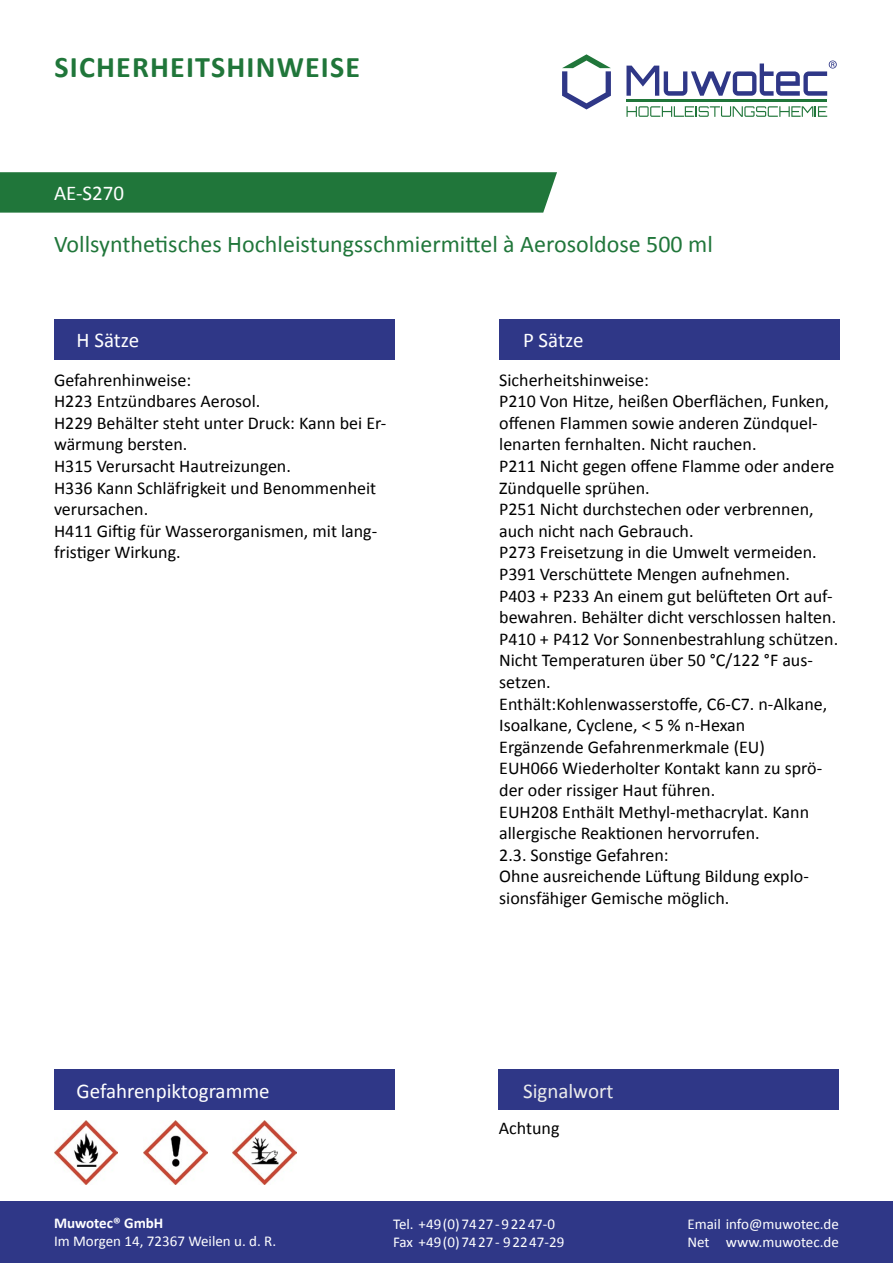
<style>
.page{position:relative;width:893px;height:1263px;background:#fff}
.page>*{position:absolute;margin:0;border:0;box-sizing:border-box;transform-origin:0 0}
.t1{font:700 30px "Calibri";letter-spacing:.04em;color:#20763a}
.t2{font:24px "Calibri";color:#20763a}
.t3{font:21px "Calibri";color:#fff}
.t4{font:21px "Calibri";color:#ececec}
.t5{font:18px/21.6px "Calibri";color:#000}
.t6{font:15px/18px "Calibri";color:#fff}
.t7{font:700 15px "Calibri";color:#fff}
</style>
<div class="page">
<div style="left:54px;top:319px;width:340px;height:40px;background:#2f3787"></div>
<div style="left:499px;top:319px;width:340px;height:40px;background:#2f3787"></div>
<div style="left:499px;top:1069px;width:340px;height:41px;background:#2f3787"></div>
<div style="left:0;top:172px;width:557px;height:41px;background:#20763a"></div>
<div style="left:54px;top:1069px;width:340px;height:41px;background:#2f3787"></div>
<svg style="left:562px;top:54px;width:49px;height:55px"></svg>
<hr style="left:626px;top:100px;width:201px;height:2px;background:#20763a">
<svg style="left:626px;top:106px;width:201px;height:11px"></svg>
<svg style="left:626px;top:60px;width:211px;height:36px"></svg>
<img style="left:54px;top:1120px;width:64px;height:64px">
<img style="left:143px;top:1120px;width:64px;height:64px">
<img style="left:233px;top:1120px;width:63px;height:64px">
<div style="left:0;top:1201px;width:893px;height:62px;background:#2f3787"></div>
<h1 class="t1" style="left:55px;top:48px;width:307px">SICHERHEITSHINWEISE</h1>
<p class="t3" style="left:54px;top:180px;width:72px">AE-S270</p>
<h2 class="t2" style="left:54px;top:229px;width:660px">Vollsynthetisches Hochleistungsschmiermittel à Aerosoldose 500 ml</h2>
<p class="t3" style="left:77px;top:327px;width:64px">H Sätze</p>
<p class="t3" style="left:523px;top:327px;width:62px">P Sätze</p>
<p class="t5" style="left:54px;top:368px;width:334px">Gefahrenhinweise:<br>H223 Entzündbares Aerosol.<br>H229 Behälter steht unter Druck: Kann bei Er&shy;wärmung bersten.<br>H315 Verursacht Hautreizungen.<br>H336 Kann Schläfrigkeit und Benommenheit verursachen.<br>H411 Giftig für Wasserorganismen, mit lang&shy;fristiger Wirkung.</p>
<p class="t5" style="left:499px;top:368px;width:340px">Sicherheitshinweise:<br>P210 Von Hitze, heißen Oberflächen, Funken, offenen Flammen sowie anderen Zündquel&shy;lenarten fernhalten. Nicht rauchen.<br>P211 Nicht gegen offene Flamme oder andere Zündquelle sprühen.<br>P251 Nicht durchstechen oder verbrennen, auch nicht nach Gebrauch.<br>P273 Freisetzung in die Umwelt vermeiden.<br>P391 Verschüttete Mengen aufnehmen.<br>P403 + P233 An einem gut belüfteten Ort auf&shy;bewahren. Behälter dicht verschlossen halten.<br>P410 + P412 Vor Sonnenbestrahlung schützen.<br>Nicht Temperaturen über 50 °C/122 °F aus&shy;setzen.<br>Enthält:Kohlenwasserstoffe, C6-C7. n-Alkane, Isoalkane, Cyclene, &lt; 5 % n-Hexan<br>Ergänzende Gefahrenmerkmale (EU)<br>EUH066 Wiederholter Kontakt kann zu sprö&shy;der oder rissiger Haut führen.<br>EUH208 Enthält Methyl-methacrylat. Kann allergische Reaktionen hervorrufen.<br>2.3. Sonstige Gefahren:<br>Ohne ausreichende Lüftung Bildung explo&shy;sionsfähiger Gemische möglich.</p>
<p class="t3" style="left:77px;top:1077px;width:195px">Gefahrenpiktogramme</p>
<p class="t7" style="left:54px;top:1213px;width:111px">Muwotec® GmbH</p>
<p class="t6" style="left:54px;top:1231px;width:224px">Im Morgen 14, 72367 Weilen u. d. R.</p>
<p class="t4" style="left:523px;top:1077px;width:92px">Signalwort</p>
<p class="t5" style="left:499px;top:1116px;width:62px">Achtung</p>
<p class="t6" style="left:393px;top:1214px;width:173px">Tel. +49(0)7427-92247-0<br>Fax +49(0)7427- 92247-29</p>
<p class="t6" style="left:687px;top:1214px;width:153px">Email info@muwotec.de<br>Net www.muwotec.de</p>
</div>
